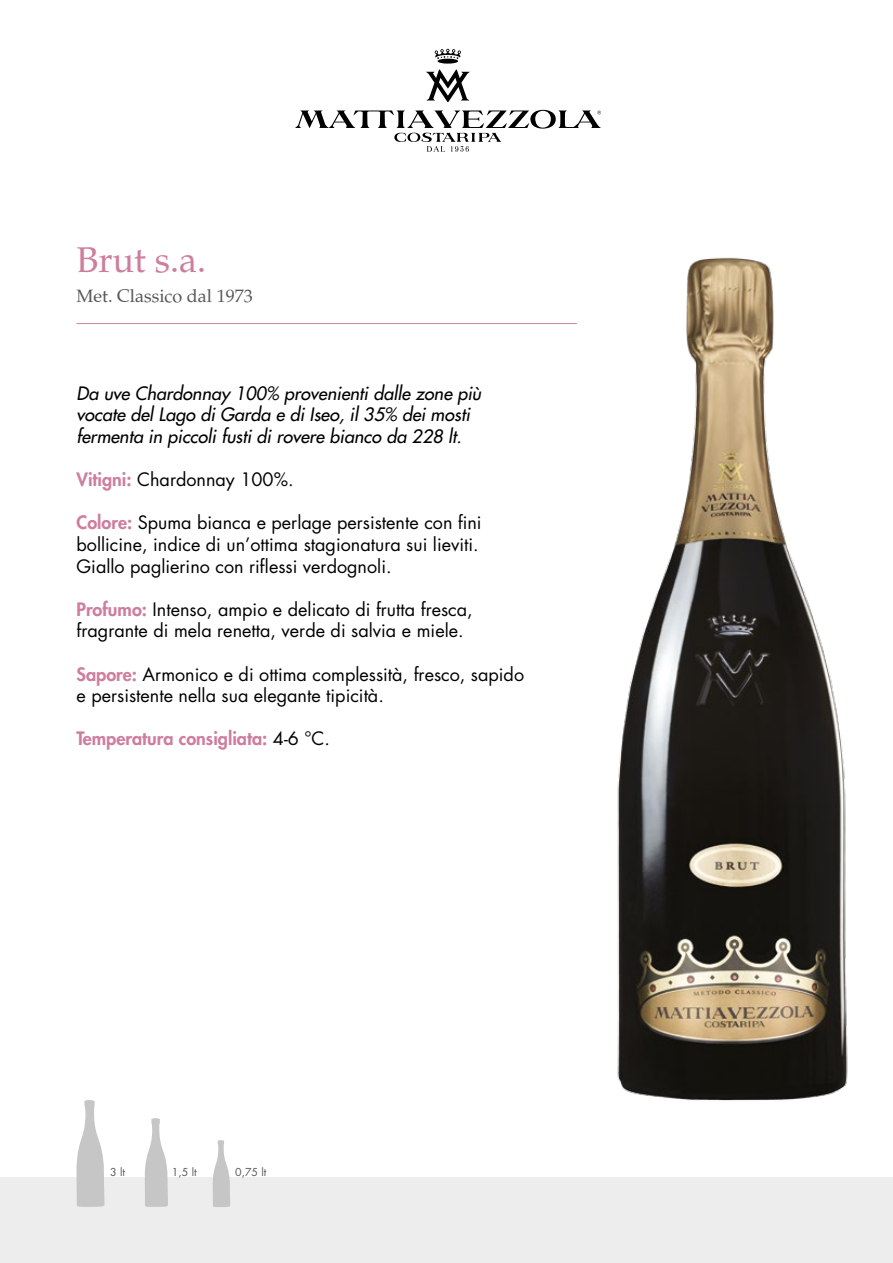
<style>
.page{position:relative;width:893px;height:1263px;background:#fff}
.page>*{position:absolute;margin:0;border:0;box-sizing:border-box;transform-origin:0 0}
.t1{font:36px "Palatino";color:#ce7e9d}
.t2{font:18px/21.6px "Futura Std";color:#000}
.t3{font:italic 500 18px/21.6px "Futura Std";color:#000}
.t4{font:800 18px "Futura Std";color:#ce7e9d}
.t5{font:18px "Palatino";color:#575756}
.t6{font:10.65px "Futura Std";color:#575756}
.s1{font-weight:800;color:#ce7e9d}
.s2{font-weight:400;color:#000}
</style>
<div class="page">
<div style="left:0;top:1178px;width:893px;height:85px;background:#ededed"></div>
<hr style="left:77px;top:323px;width:500px;height:1px;background:#ce7e9d">
<svg style="left:426px;top:70px;width:44px;height:32px"></svg>
<div style="left:438px;top:59px;width:20px;height:5px;background:#000;border-radius:50%"></div>
<svg style="left:434px;top:49px;width:27px;height:10px"></svg>
<svg style="left:295px;top:110px;width:306px;height:42px"></svg>
<svg style="left:145px;top:1118px;width:23px;height:89px"></svg>
<svg style="left:76px;top:1100px;width:29px;height:107px"></svg>
<svg style="left:213px;top:1140px;width:17px;height:67px"></svg>
<img style="left:617px;top:257px;width:231px;height:844px">
<h1 class="t1" style="left:77px;top:238px;width:131px">Brut s.a.</h1>
<p class="t5" style="left:77px;top:285px;width:178px">Met. Classico dal 1973</p>
<p class="t3" style="left:77px;top:383px;width:406px">Da uve Chardonnay 100% provenienti dalle zone più vocate del Lago di Garda e di Iseo, il 35% dei mosti fermenta in piccoli fusti di rovere bianco da 228 lt.</p>
<p class="t2" style="left:77px;top:469px;width:219px"><span class="s1">Vitigni:</span> Chardonnay 100%.</p>
<p class="t2" style="left:77px;top:512px;width:407px"><span class="s1">Colore:</span> Spuma bianca e perlage persistente con fini bollicine, indice di un’ottima stagionatura sui lieviti.<br>Giallo paglierino con riflessi verdognoli.</p>
<p class="t2" style="left:77px;top:598px;width:398px"><span class="s1">Profumo:</span> Intenso, ampio e delicato di frutta fresca, fragrante di mela renetta, verde di salvia e miele.</p>
<p class="t2" style="left:77px;top:663px;width:449px"><span class="s1">Sapore:</span> Armonico e di ottima complessità, fresco, sapido e persistente nella sua elegante tipicità.</p>
<p class="t4" style="left:77px;top:727px;width:255px">Temperatura consigliata: <span class="s2">4-6 °C.</span></p>
<p class="t6" style="left:110px;top:1166px;width:16px">3 lt</p>
<p class="t6" style="left:172px;top:1166px;width:26px">1,5 lt</p>
<p class="t6" style="left:235px;top:1166px;width:33px">0,75 lt</p>
</div>
